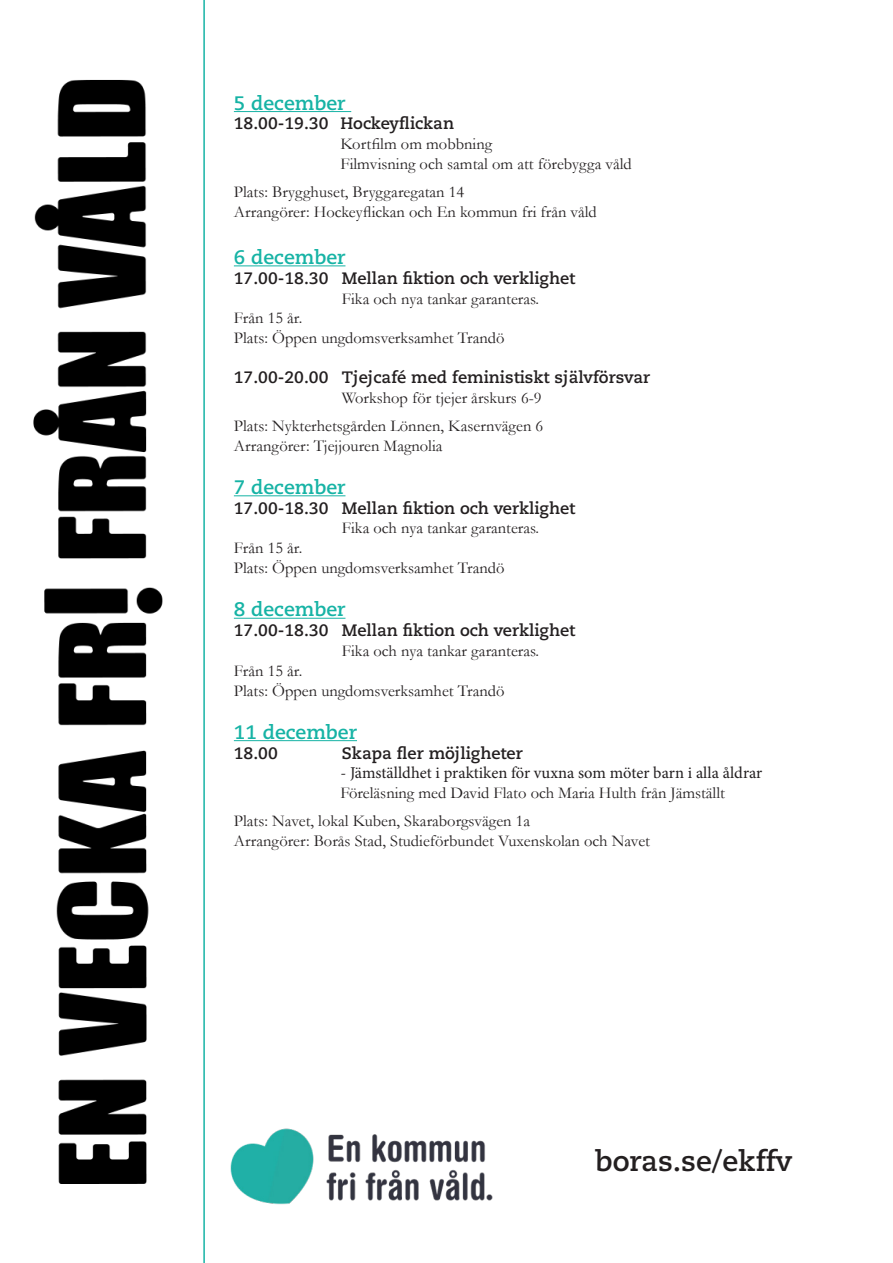
<style>
.page{position:relative;width:893px;height:1263px;background:#fff}
.page>*{position:absolute;margin:0;border:0;box-sizing:border-box;transform-origin:0 0}
.t1{font:700 28.5px "Caecilia LT Std";color:#231f20}
.t2{font:700 19.5px "Caecilia LT Std";color:#16b3a5}
.t3{font:16.5px "Garamond";color:#231f20}
.t4{font:700 16.5px "Caecilia LT Std";color:#231f20}
.t5{font:16.5px "Minion Pro";color:#231f20}
</style>
<div class="page">
<hr style="left:234px;top:111px;width:117px;height:1px;background:#16b3a5">
<hr style="left:234px;top:265px;width:111px;height:1px;background:#16b3a5">
<hr style="left:234px;top:495px;width:111px;height:1px;background:#16b3a5">
<hr style="left:234px;top:618px;width:111px;height:1px;background:#16b3a5">
<hr style="left:234px;top:740px;width:123px;height:1px;background:#16b3a5">
<svg style="left:33px;top:0;width:172px;height:1263px"></svg>
<img style="left:230px;top:1128px;width:263px;height:77px">
<p class="t2" style="left:234px;top:91px;width:113px">5 december</p>
<p class="t4" style="left:234px;top:114px;width:222px">18.00-19.30 Hockeyflickan</p>
<p class="t3" style="left:340px;top:133px;width:153px">Kortfilm om mobbning</p>
<p class="t3" style="left:340px;top:153px;width:293px">Filmvisning och samtal om att förebygga våld</p>
<p class="t3" style="left:234px;top:181px;width:232px">Plats: Brygghuset, Bryggaregatan 14</p>
<p class="t3" style="left:234px;top:201px;width:364px">Arrangörer: Hockeyflickan och En kommun fri från våld</p>
<p class="t2" style="left:234px;top:246px;width:113px">6 december</p>
<p class="t4" style="left:234px;top:268px;width:343px">17.00-18.30 Mellan fiktion och verklighet</p>
<p class="t3" style="left:342px;top:287px;width:199px">Fika och nya tankar garanteras.</p>
<p class="t3" style="left:234px;top:307px;width:70px">Från 15 år.</p>
<p class="t3" style="left:234px;top:327px;width:272px">Plats: Öppen ungdomsverksamhet Trandö</p>
<p class="t4" style="left:234px;top:367px;width:418px">17.00-20.00 Tjejcafé med feministiskt självförsvar</p>
<p class="t3" style="left:342px;top:386px;width:201px">Workshop för tjejer årskurs 6-9</p>
<p class="t3" style="left:234px;top:415px;width:311px">Plats: Nykterhetsgården Lönnen, Kasernvägen 6</p>
<p class="t3" style="left:234px;top:434px;width:210px">Arrangörer: Tjejjouren Magnolia</p>
<p class="t2" style="left:234px;top:476px;width:113px">7 december</p>
<p class="t4" style="left:234px;top:498px;width:343px">17.00-18.30 Mellan fiktion och verklighet</p>
<p class="t3" style="left:342px;top:517px;width:199px">Fika och nya tankar garanteras.</p>
<p class="t3" style="left:234px;top:537px;width:70px">Från 15 år.</p>
<p class="t3" style="left:234px;top:557px;width:272px">Plats: Öppen ungdomsverksamhet Trandö</p>
<p class="t2" style="left:234px;top:598px;width:113px">8 december</p>
<p class="t4" style="left:234px;top:621px;width:343px">17.00-18.30 Mellan fiktion och verklighet</p>
<p class="t3" style="left:342px;top:640px;width:199px">Fika och nya tankar garanteras.</p>
<p class="t3" style="left:234px;top:659px;width:70px">Från 15 år.</p>
<p class="t3" style="left:234px;top:679px;width:272px">Plats: Öppen ungdomsverksamhet Trandö</p>
<p class="t2" style="left:234px;top:720px;width:125px">11 december</p>
<p class="t4" style="left:234px;top:743px;width:45px">18.00</p>
<p class="t4" style="left:342px;top:743px;width:182px">Skapa fler möjligheter</p>
<p class="t5" style="left:340px;top:762px;width:423px">- Jämställdhet i praktiken för vuxna som möter barn i alla åldrar</p>
<p class="t3" style="left:340px;top:782px;width:386px">Föreläsning med David Flato och Maria Hulth från Jämställt</p>
<p class="t3" style="left:234px;top:810px;width:298px">Plats: Navet, lokal Kuben, Skaraborgsvägen 1a</p>
<p class="t3" style="left:234px;top:830px;width:418px">Arrangörer: Borås Stad, Studieförbundet Vuxenskolan och Navet</p>
<p class="t1" style="left:595px;top:1144px;width:198px">boras.se/ekffv</p>
</div>
